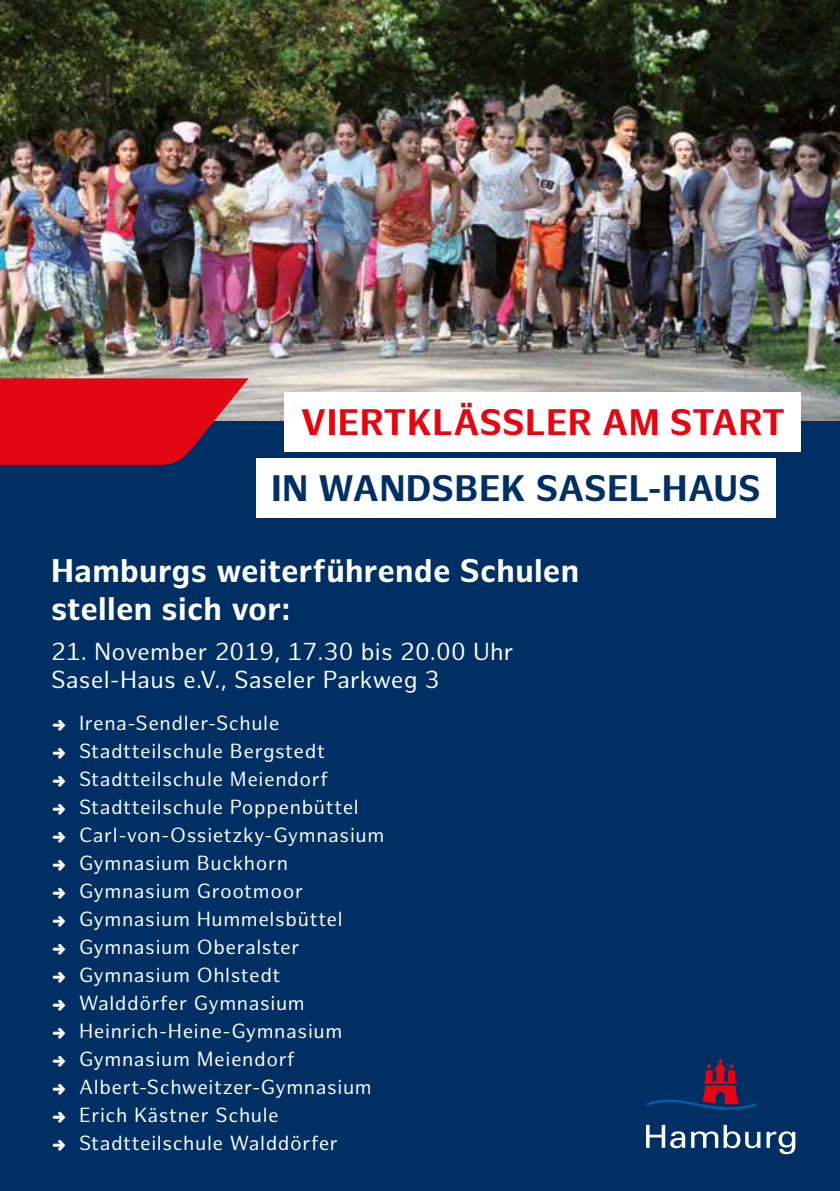
<style>
.page{position:relative;width:840px;height:1191px;background:#fff}
.page>*{position:absolute;margin:0;border:0;box-sizing:border-box;transform-origin:0 0}
.t1{font:700 36px "Hamburg Sans";letter-spacing:.01em;color:#e30613}
.t2{font:700 36px "Hamburg Sans";letter-spacing:.01em;color:#003063}
.t3{font:700 32px/38px "Hamburg Sans";letter-spacing:.01em;color:#fff}
.t4{font:24px/28px "Hamburg Sans";letter-spacing:.01em;color:#fff}
.t5{font:20px/28px "Hamburg Sans";letter-spacing:.03em;color:#fff}
</style>
<div class="page">
<img style="left:0;top:0;width:839px;height:422px">
<div style="left:0;top:422px;width:839px;height:769px;background:#003063"></div>
<div style="left:284px;top:392px;width:516px;height:60px;background:#fff"></div>
<svg style="left:0;top:378px;width:248px;height:87px;background:#c81121"></svg>
<svg style="left:646px;top:1059px;width:109px;height:51px"></svg>
<svg style="left:646px;top:1124px;width:71px;height:24px"></svg>
<svg style="left:723px;top:1124px;width:37px;height:24px"></svg>
<svg style="left:766px;top:1131px;width:29px;height:23px"></svg>
<div style="left:257px;top:458px;width:518px;height:60px;background:#fff"></div>
<h1 class="t1" style="left:301px;top:402px;width:485px">VIERTKLÄSSLER AM START</h1>
<h1 class="t2" style="left:271px;top:467px;width:491px">IN WANDSBEK SASEL-HAUS</h1>
<h2 class="t3" style="left:51px;top:552px;width:529px">Hamburgs weiterführende Schulen stellen sich vor:</h2>
<p class="t4" style="left:51px;top:638px;width:463px">21. November 2019, 17.30 bis 20.00 Uhr<br>Sasel-Haus e.V., Saseler Parkweg 3</p>
<p class="t5" style="left:79px;top:710px;width:306px">Irena-Sendler-Schule<br>Stadtteilschule Bergstedt<br>Stadtteilschule Meiendorf<br>Stadtteilschule Poppenbüttel<br>Carl-von-Ossietzky-Gymnasium<br>Gymnasium Buckhorn<br>Gymnasium Grootmoor<br>Gymnasium Hummelsbüttel<br>Gymnasium Oberalster<br>Gymnasium Ohlstedt<br>Walddörfer Gymnasium<br>Heinrich-Heine-Gymnasium<br>Gymnasium Meiendorf<br>Albert-Schweitzer-Gymnasium<br>Erich Kästner Schule<br>Stadtteilschule Walddörfer</p>
</div>
